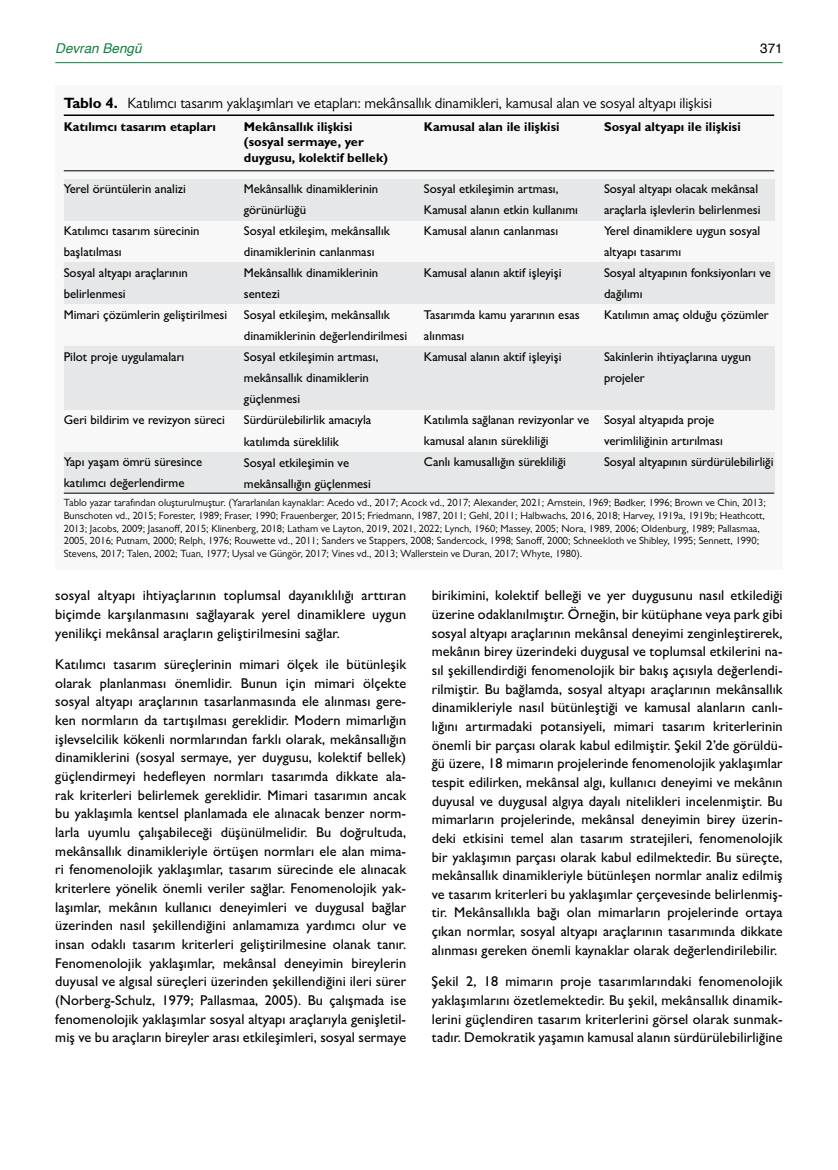
<style>
.page{position:relative;width:838px;height:1170px;background:#fff}
.page>*{position:absolute;margin:0;border:0;box-sizing:border-box;transform-origin:0 0}
.t1{font:15px "Gill Sans MT Pro";letter-spacing:-.005em;color:#000}
.t2{font:500 14.25px/18.6px "Gill Sans MT Pro";letter-spacing:.005em;color:#000;text-align:justify}
.t3{font:italic 13.5px "Helvetica";color:#0f8140}
.t4{font:13.5px "Helvetica";color:#000}
.t5{font:500 12.75px/21px "Gill Sans MT Pro";color:#000}
.t6{font:700 12.75px/15.3px "Gill Sans MT Pro";color:#000}
.t7{font:10.5px/12.6px "Gill Sans MT Pro";color:#000}
.s1{font-weight:700}
</style>
<div class="page">
<hr style="left:55px;top:62px;width:727px;height:1px;background:#0f8140">
<div style="left:55px;top:85px;width:727px;height:484px;background:#f8f8f8"></div>
<div style="left:64px;top:179px;width:710px;height:41px;background:#e6e7e8"></div>
<div style="left:64px;top:262px;width:710px;height:41px;background:#e6e7e8"></div>
<div style="left:64px;top:452px;width:710px;height:41px;background:#e6e7e8"></div>
<div style="left:64px;top:347px;width:710px;height:63px;background:#e6e7e8"></div>
<hr style="left:64px;top:114px;width:710px;height:2px;background:#000">
<hr style="left:64px;top:170px;width:710px;height:1px;background:#000">
<hr style="left:64px;top:493px;width:710px;height:1px;background:#000">
<p class="t3" style="left:55px;top:37px;width:88px">Devran Bengü</p>
<p class="t4" style="left:760px;top:37px;width:24px">371</p>
<p class="t1" style="left:64px;top:94px;width:650px"><span class="s1">Tablo 4.</span> Katılımcı tasarım yaklaşımları ve etapları: mekânsallık dinamikleri, kamusal alan ve sosyal altyapı ilişkisi</p>
<p class="t6" style="left:64px;top:119px;width:154px">Katılımcı tasarım etapları</p>
<p class="t5" style="left:64px;top:178px;width:124px">Yerel örüntülerin analizi</p>
<p class="t5" style="left:64px;top:220px;width:165px">Katılımcı tasarım sürecinin başlatılması<br>Sosyal altyapı araçlarının belirlenmesi<br>Mimari çözümlerin geliştirilmesi</p>
<p class="t5" style="left:64px;top:346px;width:122px">Pilot proje uygulamaları</p>
<p class="t5" style="left:64px;top:409px;width:163px">Geri bildirim ve revizyon süreci</p>
<p class="t5" style="left:64px;top:451px;width:140px">Yapı yaşam ömrü süresince katılımcı değerlendirme</p>
<p class="t6" style="left:244px;top:119px;width:146px">Mekânsallık ilişkisi (sosyal sermaye, yer duygusu, kolektif bellek)</p>
<p class="t5" style="left:244px;top:178px;width:165px">Mekânsallık dinamiklerinin görünürlüğü<br>Sosyal etkileşim, mekânsallık dinamiklerinin canlanması<br>Mekânsallık dinamiklerinin sentezi<br>Sosyal etkileşim, mekânsallık dinamiklerinin değerlendirilmesi<br>Sosyal etkileşimin artması, mekânsallık dinamiklerin güçlenmesi<br>Sürdürülebilirlik amacıyla katılımda süreklilik<br>Sosyal etkileşimin ve mekânsallığın güçlenmesi</p>
<p class="t6" style="left:424px;top:119px;width:137px">Kamusal alan ile ilişkisi</p>
<p class="t6" style="left:604px;top:119px;width:138px">Sosyal altyapı ile ilişkisi</p>
<p class="t5" style="left:424px;top:178px;width:155px">Sosyal etkileşimin artması,<br>Kamusal alanın etkin kullanımı<br>Kamusal alanın canlanması</p>
<p class="t5" style="left:424px;top:262px;width:139px">Kamusal alanın aktif işleyişi</p>
<p class="t5" style="left:424px;top:304px;width:157px">Tasarımda kamu yararının esas alınması<br>Kamusal alanın aktif işleyişi</p>
<p class="t5" style="left:424px;top:409px;width:167px">Katılımla sağlanan revizyonlar ve kamusal alanın sürekliliği<br>Canlı kamusallığın sürekliliği</p>
<p class="t5" style="left:604px;top:178px;width:168px">Sosyal altyapı olacak mekânsal araçlarla işlevlerin belirlenmesi<br>Yerel dinamiklere uygun sosyal altyapı tasarımı<br>Sosyal altyapının fonksiyonları ve dağılımı<br>Katılımın amaç olduğu çözümler</p>
<p class="t5" style="left:604px;top:346px;width:149px">Sakinlerin ihtiyaçlarına uygun projeler</p>
<p class="t5" style="left:604px;top:409px;width:171px">Sosyal altyapıda proje verimliliğinin artırılması<br>Sosyal altyapının sürdürülebilirliği</p>
<p class="t7" style="left:64px;top:496px;width:703px">Tablo yazar tarafından oluşturulmuştur. (Yararlanılan kaynaklar: Acedo vd., 2017; Acock vd., 2017; Alexander, 2021; Arnstein, 1969; Bødker, 1996; Brown ve Chin, 2013; Bunschoten vd., 2015; Forester, 1989; Fraser, 1990; Frauenberger, 2015; Friedmann, 1987, 2011; Gehl, 2011; Halbwachs, 2016, 2018; Harvey, 1919a, 1919b; Heathcott, 2013; Jacobs, 2009; Jasanoff, 2015; Klinenberg, 2018; Latham ve Layton, 2019, 2021, 2022; Lynch, 1960; Massey, 2005; Nora, 1989, 2006; Oldenburg, 1989; Pallasmaa, 2005, 2016; Putnam, 2000; Relph, 1976; Rouwette vd., 2011; Sanders ve Stappers, 2008; Sandercock, 1998; Sanoff, 2000; Schneekloth ve Shibley, 1995; Sennett, 1990; Stevens, 2017; Talen, 2002; Tuan, 1977; Uysal ve Güngör, 2017; Vines vd., 2013; Wallerstein ve Duran, 2017; Whyte, 1980).</p>
<p class="t2" style="left:55px;top:586px;width:352px">sosyal altyapı ihtiyaçlarının toplumsal dayanıklılığı arttıran biçimde karşılanmasını sağlayarak yerel dinamiklere uygun yenilikçi mekânsal araçların geliştirilmesini sağlar.</p>
<p class="t2" style="left:55px;top:654px;width:352px">Katılımcı tasarım süreçlerinin mimari ölçek ile bütünleşik olarak planlanması önemlidir. Bunun için mimari ölçekte sosyal altyapı araçlarının tasarlanmasında ele alınması gere&shy;ken normların da tartışılması gereklidir. Modern mimarlığın işlevselcilik kökenli normlarından farklı olarak, mekânsallığın dinamiklerini (sosyal sermaye, yer duygusu, kolektif bellek) güçlendirmeyi hedefleyen normları tasarımda dikkate ala&shy;rak kriterleri belirlemek gereklidir. Mimari tasarımın ancak bu yaklaşımla kentsel planlamada ele alınacak benzer norm&shy;larla uyumlu çalışabileceği düşünülmelidir. Bu doğrultuda, mekânsallık dinamikleriyle örtüşen normları ele alan mima&shy;ri fenomenolojik yaklaşımlar, tasarım sürecinde ele alınacak kriterlere yönelik önemli veriler sağlar. Fenomenolojik yak&shy;laşımlar, mekânın kullanıcı deneyimleri ve duygusal bağlar üzerinden nasıl şekillendiğini anlamamıza yardımcı olur ve insan odaklı tasarım kriterleri geliştirilmesine olanak tanır.<br>Fenomenolojik yaklaşımlar, mekânsal deneyimin bireylerin duyusal ve algısal süreçleri üzerinden şekillendiğini ileri sürer (Norberg-Schulz, 1979; Pallasmaa, 2005). Bu çalışmada ise fenomenolojik yaklaşımlar sosyal altyapı araçlarıyla genişletil&shy;miş ve bu araçların bireyler arası etkileşimleri, sosyal sermaye</p>
<p class="t2" style="left:432px;top:586px;width:352px">birikimini, kolektif belleği ve yer duygusunu nasıl etkilediği üzerine odaklanılmıştır. Örneğin, bir kütüphane veya park gibi sosyal altyapı araçlarının mekânsal deneyimi zenginleştirerek, mekânın birey üzerindeki duygusal ve toplumsal etkilerini na&shy;sıl şekillendirdiği fenomenolojik bir bakış açısıyla değerlendi&shy;rilmiştir. Bu bağlamda, sosyal altyapı araçlarının mekânsallık dinamikleriyle nasıl bütünleştiği ve kamusal alanların canlı&shy;lığını artırmadaki potansiyeli, mimari tasarım kriterlerinin önemli bir parçası olarak kabul edilmiştir. Şekil 2’de görüldü&shy;ğü üzere, 18 mimarın projelerinde fenomenolojik yaklaşımlar tespit edilirken, mekânsal algı, kullanıcı deneyimi ve mekânın duyusal ve duygusal algıya dayalı nitelikleri incelenmiştir. Bu mimarların projelerinde, mekânsal deneyimin birey üzerin&shy;deki etkisini temel alan tasarım stratejileri, fenomenolojik bir yaklaşımın parçası olarak kabul edilmektedir. Bu süreçte, mekânsallık dinamikleriyle bütünleşen normlar analiz edilmiş ve tasarım kriterleri bu yaklaşımlar çerçevesinde belirlenmiş&shy;tir. Mekânsallıkla bağı olan mimarların projelerinde ortaya çıkan normlar, sosyal altyapı araçlarının tasarımında dikkate alınması gereken önemli kaynaklar olarak değerlendirilebilir.</p>
<p class="t2" style="left:432px;top:971px;width:352px">Şekil 2, 18 mimarın proje tasarımlarındaki fenomenolojik yaklaşımlarını özetlemektedir. Bu şekil, mekânsallık dinamik&shy;lerini güçlendiren tasarım kriterlerini görsel olarak sunmak&shy;tadır. Demokratik yaşamın kamusal alanın sürdürülebilirliğine</p>
</div>
